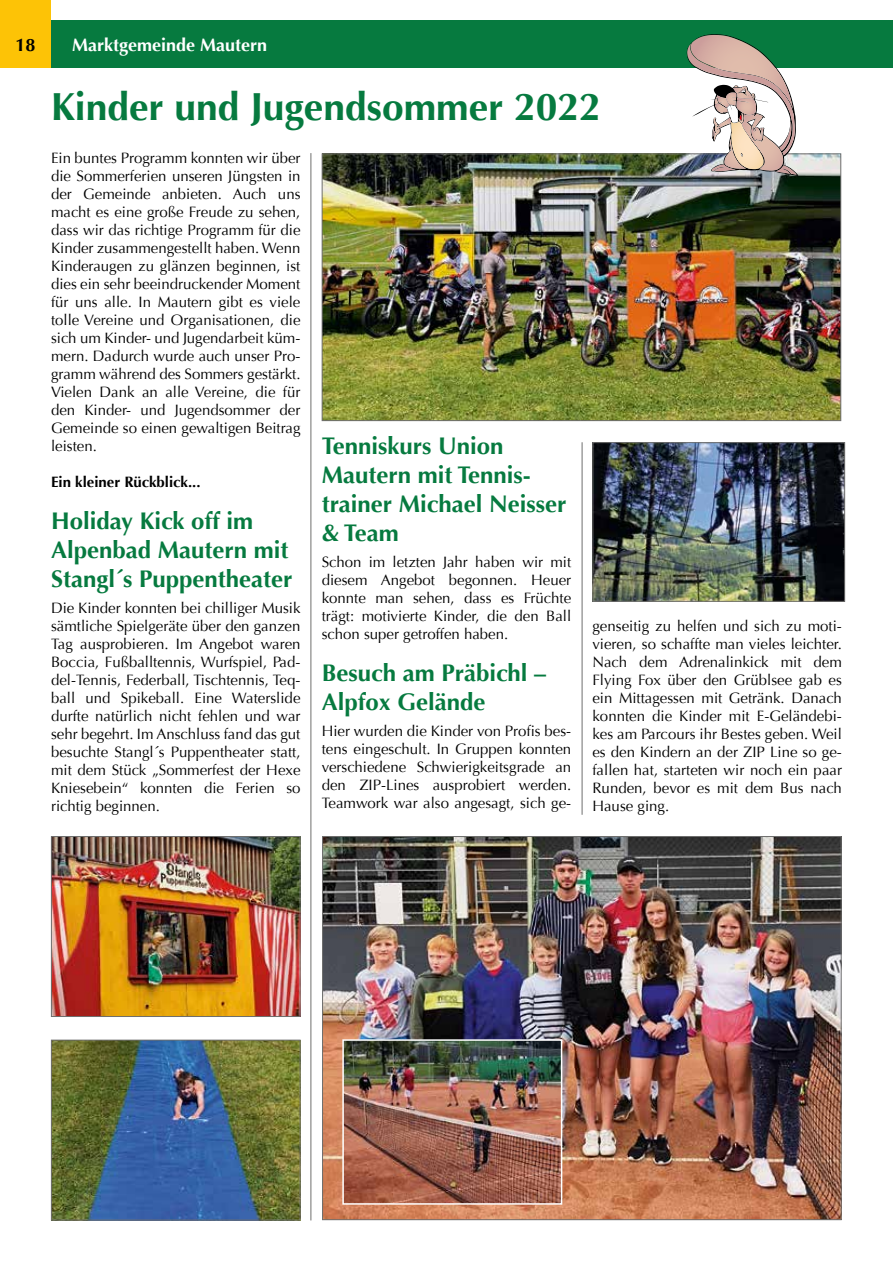
<style>
.page{position:relative;width:893px;height:1263px;background:#fff}
.page>*{position:absolute;margin:0;border:0;box-sizing:border-box;transform-origin:0 0}
.t1{font:700 39px "Optima";color:#067a3f}
.t2{font:700 24px/28.8px "Optima";color:#067a3f}
.t3{font:700 18px "Optima";color:#fff}
.t4{font:700 18px "Optima";color:#000}
.t5{font:15px/18px "Optima";color:#000;text-align:justify}
.t6{font:700 15px "Optima";color:#000}
</style>
<div class="page">
<div style="left:0;top:20px;width:893px;height:48px;background:#067a3f"></div>
<div style="left:0;top:0;width:51px;height:68px;background:#fdc306"></div>
<hr style="left:582px;top:442px;width:1px;height:373px;background:#6f6f6e">
<hr style="left:311px;top:153px;width:1px;height:1067px;background:#6f6f6e">
<img style="left:594px;top:444px;width:249px;height:156px">
<div style="left:592px;top:442px;width:253px;height:160px;border:1px solid #6f6f6e"></div>
<img style="left:324px;top:155px;width:515px;height:264px">
<div style="left:322px;top:153px;width:519px;height:268px;border:1px solid #6f6f6e"></div>
<img style="left:53px;top:838px;width:245px;height:177px">
<div style="left:51px;top:836px;width:249px;height:181px;border:1px solid #6f6f6e"></div>
<img style="left:53px;top:1042px;width:245px;height:176px">
<div style="left:51px;top:1040px;width:249px;height:180px;border:1px solid #6f6f6e"></div>
<img style="left:324px;top:838px;width:515px;height:380px">
<img style="left:345px;top:1042px;width:214px;height:160px">
<div style="left:342px;top:1039px;width:220px;height:166px;border:2px solid #fff"></div>
<svg style="left:687px;top:34px;width:111px;height:142px"></svg>
<p class="t4" style="left:16px;top:34px;width:22px">18</p>
<p class="t3" style="left:72px;top:34px;width:197px">Marktgemeinde Mautern</p>
<h1 class="t1" style="left:51px;top:84px;width:551px">Kinder und Jugendsommer 2022</h1>
<p class="t5" style="left:51px;top:149px;width:251px">Ein buntes Programm konnten wir über die Sommerferien unseren Jüngsten in der Gemeinde anbieten. Auch uns macht es eine große Freude zu sehen, dass wir das richtige Programm für die Kinder zusammengestellt haben. Wenn Kinderaugen zu glänzen beginnen, ist dies ein sehr beeindruckender Moment für uns alle. In Mautern gibt es viele tolle Vereine und Organisationen, die sich um Kinder- und Jugendarbeit küm&shy;mern. Dadurch wurde auch unser Pro&shy;gramm während des Sommers gestärkt.<br>Vielen Dank an alle Vereine, die für den Kinder- und Jugendsommer der Gemeinde so einen gewaltigen Beitrag leisten.</p>
<p class="t6" style="left:51px;top:474px;width:151px">Ein kleiner Rückblick...</p>
<h2 class="t2" style="left:51px;top:507px;width:243px">Holiday Kick off im<br>Alpenbad Mautern mit<br>Stangl´s Puppentheater</h2>
<p class="t5" style="left:51px;top:599px;width:251px">Die Kinder konnten bei chilliger Musik sämtliche Spielgeräte über den ganzen Tag ausprobieren. Im Angebot waren Boccia, Fußballtennis, Wurfspiel, Pad&shy;del-Tennis, Federball, Tischtennis, Teq&shy;ball und Spikeball. Eine Waterslide durfte natürlich nicht fehlen und war sehr begehrt. Im Anschluss fand das gut besuchte Stangl´s Puppentheater statt, mit dem Stück „Sommerfest der Hexe Kniesebein“ konnten die Ferien so richtig beginnen.</p>
<h2 class="t2" style="left:322px;top:432px;width:246px">Tenniskurs Union<br>Mautern mit Tennis&shy;trainer Michael Neisser &amp; Team</h2>
<p class="t5" style="left:322px;top:553px;width:251px">Schon im letzten Jahr haben wir mit diesem Angebot begonnen. Heuer konnte man sehen, dass es Früchte trägt: motivierte Kinder, die den Ball schon super getroffen haben.</p>
<h2 class="t2" style="left:322px;top:659px;width:226px">Besuch am Präbichl –<br>Alpfox Gelände</h2>
<p class="t5" style="left:322px;top:722px;width:251px">Hier wurden die Kinder von Profis bes&shy;tens eingeschult. In Gruppen konnten verschiedene Schwierigkeitsgrade an den ZIP-Lines ausprobiert werden.<br>Teamwork war also angesagt, sich ge-</p>
<p class="t5" style="left:592px;top:617px;width:251px">genseitig zu helfen und sich zu moti&shy;vieren, so schaffte man vieles leichter.<br>Nach dem Adrenalinkick mit dem Flying Fox über den Grüblsee gab es ein Mittagessen mit Getränk. Danach konnten die Kinder mit E-Geländebi&shy;kes am Parcours ihr Bestes geben. Weil es den Kindern an der ZIP Line so ge&shy;fallen hat, starteten wir noch ein paar Runden, bevor es mit dem Bus nach Hause ging.</p>
</div>
